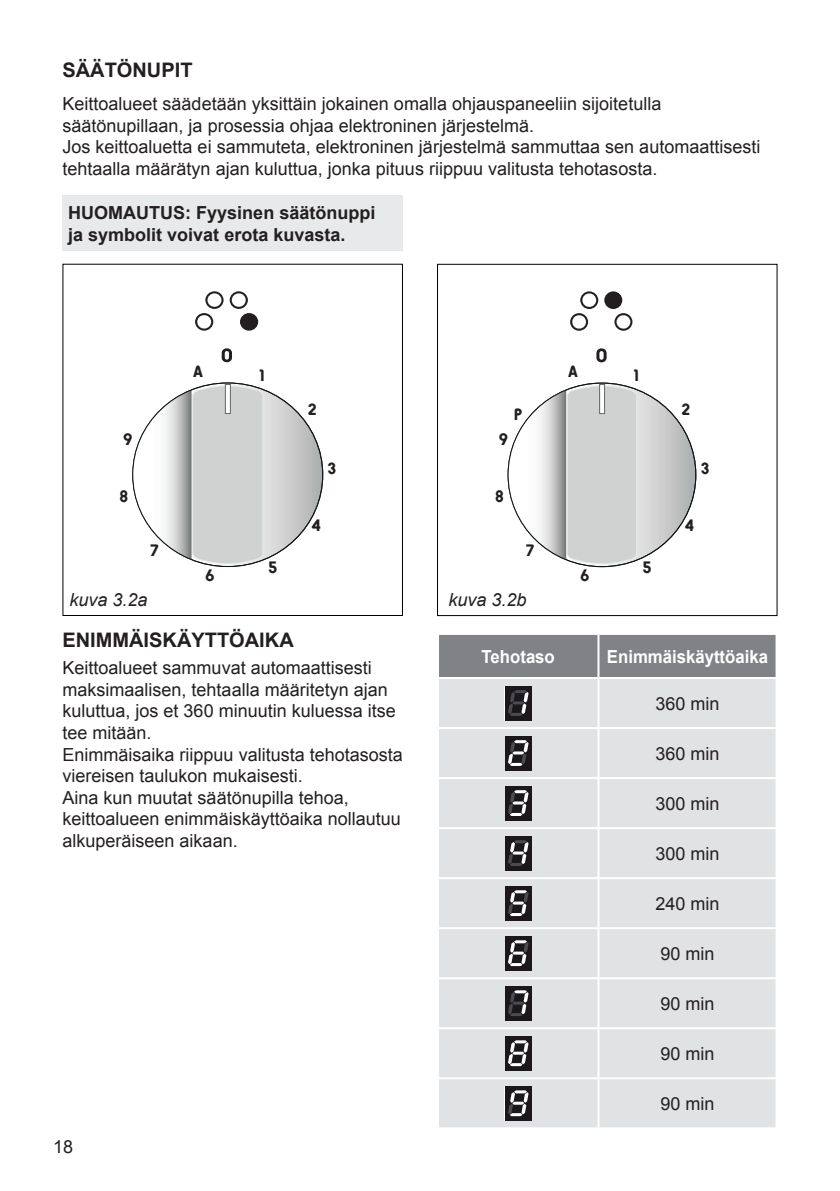
<style>
.page{position:relative;width:840px;height:1191px;background:#fff}
.page>*{position:absolute;margin:0;border:0;box-sizing:border-box;transform-origin:0 0}
.CLASSIC{font:700 20px "Arial";color:#231f20}
.CLASSIC-2{font:18px/21.6px "Arial";color:#231f20}
.t1{font:700 18px "Arial";color:#231f20}
.CLASSIC-3{font:700 18px "Arial";color:#fff;scale:.93 1}
.t2{font:italic 18px "Arial";color:#231f20}
.t3{font:700 17.2px "Horatio D";color:#231f20}
</style>
<div class="page">
<div style="left:439px;top:635px;width:336px;height:42px;background:#808285"></div>
<div style="left:439px;top:679px;width:336px;height:448px;background:#e1e2e4"></div>
<hr style="left:597px;top:635px;width:2px;height:42px;background:#fff">
<hr style="left:597px;top:679px;width:2px;height:48px;background:#fff">
<hr style="left:437px;top:727px;width:161px;height:2px;background:#fff">
<hr style="left:598px;top:727px;width:179px;height:2px;background:#fff">
<hr style="left:597px;top:729px;width:2px;height:48px;background:#fff">
<hr style="left:437px;top:777px;width:161px;height:2px;background:#fff">
<hr style="left:598px;top:777px;width:179px;height:2px;background:#fff">
<hr style="left:597px;top:779px;width:2px;height:48px;background:#fff">
<hr style="left:437px;top:827px;width:161px;height:2px;background:#fff">
<hr style="left:598px;top:827px;width:179px;height:2px;background:#fff">
<hr style="left:597px;top:829px;width:2px;height:48px;background:#fff">
<hr style="left:437px;top:877px;width:161px;height:2px;background:#fff">
<hr style="left:598px;top:877px;width:179px;height:2px;background:#fff">
<hr style="left:597px;top:879px;width:2px;height:48px;background:#fff">
<hr style="left:437px;top:927px;width:161px;height:2px;background:#fff">
<hr style="left:598px;top:927px;width:179px;height:2px;background:#fff">
<hr style="left:597px;top:929px;width:2px;height:48px;background:#fff">
<hr style="left:437px;top:977px;width:161px;height:2px;background:#fff">
<hr style="left:598px;top:977px;width:179px;height:2px;background:#fff">
<hr style="left:597px;top:979px;width:2px;height:48px;background:#fff">
<hr style="left:437px;top:1027px;width:161px;height:2px;background:#fff">
<hr style="left:598px;top:1027px;width:179px;height:2px;background:#fff">
<hr style="left:597px;top:1029px;width:2px;height:48px;background:#fff">
<hr style="left:437px;top:1077px;width:161px;height:2px;background:#fff">
<hr style="left:598px;top:1077px;width:179px;height:2px;background:#fff">
<hr style="left:597px;top:1079px;width:2px;height:48px;background:#fff">
<div style="left:504px;top:686px;width:27px;height:34px;background:#1b171b"></div>
<svg style="left:508px;top:690px;width:20px;height:26px"></svg>
<div style="left:504px;top:736px;width:27px;height:34px;background:#1b171b"></div>
<svg style="left:508px;top:740px;width:20px;height:26px"></svg>
<div style="left:504px;top:786px;width:27px;height:34px;background:#1b171b"></div>
<svg style="left:508px;top:790px;width:20px;height:26px"></svg>
<div style="left:504px;top:836px;width:27px;height:34px;background:#1b171b"></div>
<svg style="left:508px;top:840px;width:20px;height:26px"></svg>
<div style="left:504px;top:886px;width:27px;height:34px;background:#1b171b"></div>
<svg style="left:508px;top:890px;width:20px;height:26px"></svg>
<div style="left:504px;top:936px;width:27px;height:34px;background:#1b171b"></div>
<svg style="left:508px;top:940px;width:20px;height:26px"></svg>
<div style="left:504px;top:986px;width:27px;height:34px;background:#1b171b"></div>
<svg style="left:508px;top:990px;width:20px;height:26px"></svg>
<div style="left:504px;top:1036px;width:27px;height:34px;background:#1b171b"></div>
<svg style="left:508px;top:1040px;width:20px;height:26px"></svg>
<div style="left:504px;top:1086px;width:27px;height:34px;background:#1b171b"></div>
<svg style="left:508px;top:1090px;width:20px;height:26px"></svg>
<svg style="left:614px;top:313px;width:18px;height:18px"></svg>
<svg style="left:616px;top:315px;width:14px;height:14px"></svg>
<svg style="left:569px;top:313px;width:18px;height:18px"></svg>
<svg style="left:571px;top:315px;width:15px;height:14px"></svg>
<div style="left:604px;top:291px;width:18px;height:18px;background:#231f20;border-radius:50%"></div>
<svg style="left:580px;top:291px;width:18px;height:18px"></svg>
<svg style="left:582px;top:293px;width:14px;height:14px"></svg>
<svg style="left:596px;top:348px;width:10px;height:14px"></svg>
<svg style="left:509px;top:383px;width:186px;height:183px"></svg>
<div style="left:599px;top:384px;width:5px;height:29px;background:#fff"></div>
<div style="left:599px;top:384px;width:5px;height:30px;border:1px solid #646768"></div>
<div style="left:437px;top:264px;width:340px;height:352px;border:1px solid #000"></div>
<svg style="left:195px;top:313px;width:18px;height:18px"></svg>
<svg style="left:197px;top:315px;width:14px;height:14px"></svg>
<svg style="left:229px;top:291px;width:19px;height:18px"></svg>
<svg style="left:231px;top:293px;width:15px;height:14px"></svg>
<svg style="left:205px;top:291px;width:18px;height:18px"></svg>
<svg style="left:207px;top:293px;width:14px;height:14px"></svg>
<div style="left:240px;top:313px;width:18px;height:18px;background:#231f20;border-radius:50%"></div>
<svg style="left:221px;top:348px;width:11px;height:14px"></svg>
<svg style="left:133px;top:383px;width:189px;height:183px"></svg>
<div style="left:225px;top:384px;width:5px;height:29px;background:#fff"></div>
<div style="left:225px;top:384px;width:5px;height:30px;border:1px solid #646768"></div>
<div style="left:62px;top:264px;width:341px;height:352px;border:1px solid #000"></div>
<div style="left:62px;top:196px;width:341px;height:55px;background:#e8e9ea"></div>
<p class="CLASSIC" style="left:62px;top:57px;width:131px">SÄÄTÖNUPIT</p>
<p class="CLASSIC-2" style="left:62px;top:93px;width:600px">Keittoalueet säädetään yksittäin jokainen omalla ohjauspaneeliin sijoitetulla säätönupillaan, ja prosessia ohjaa elektroninen järjestelmä.</p>
<p class="CLASSIC-2" style="left:62px;top:136px;width:699px">Jos keittoaluetta ei sammuteta, elektroninen järjestelmä sammuttaa sen automaattisesti tehtaalla määrätyn ajan kuluttua, jonka pituus riippuu valitusta tehotasosta.</p>
<p class="t1" style="left:68px;top:201px;width:309px">HUOMAUTUS: Fyysinen säätönuppi</p>
<p class="t1" style="left:68px;top:222px;width:279px">ja symbolit voivat erota kuvasta.</p>
<p class="t3" style="left:123px;top:429px;width:10px">9</p>
<p class="t3" style="left:120px;top:486px;width:10px">8</p>
<p class="t3" style="left:150px;top:541px;width:9px">7</p>
<p class="t3" style="left:193px;top:362px;width:11px">A</p>
<p class="t3" style="left:205px;top:566px;width:10px">6</p>
<p class="t3" style="left:260px;top:365px;width:6px">1</p>
<p class="t3" style="left:268px;top:558px;width:10px">5</p>
<p class="t3" style="left:308px;top:400px;width:10px">2</p>
<p class="t3" style="left:327px;top:459px;width:10px">3</p>
<p class="t3" style="left:311px;top:515px;width:10px">4</p>
<p class="t3" style="left:513px;top:404px;width:10px">P</p>
<p class="t3" style="left:499px;top:429px;width:10px">9</p>
<p class="t3" style="left:495px;top:486px;width:9px">8</p>
<p class="t3" style="left:526px;top:541px;width:9px">7</p>
<p class="t2" style="left:69px;top:588px;width:80px">kuva 3.2a</p>
<p class="t2" style="left:448px;top:588px;width:80px">kuva 3.2b</p>
<p class="t3" style="left:568px;top:362px;width:11px">A</p>
<p class="t3" style="left:580px;top:566px;width:10px">6</p>
<p class="t3" style="left:633px;top:365px;width:6px">1</p>
<p class="t3" style="left:642px;top:558px;width:10px">5</p>
<p class="t3" style="left:681px;top:400px;width:10px">2</p>
<p class="t3" style="left:700px;top:459px;width:10px">3</p>
<p class="t3" style="left:685px;top:515px;width:10px">4</p>
<p class="CLASSIC" style="left:62px;top:626px;width:233px">ENIMMÄISKÄYTTÖAIKA</p>
<p class="CLASSIC-2" style="left:62px;top:657px;width:335px">Keittoalueet sammuvat automaattisesti maksimaalisen, tehtaalla määritetyn ajan kuluttua, jos et 360 minuutin kuluessa itse tee mitään.</p>
<p class="CLASSIC-2" style="left:62px;top:743px;width:342px">Enimmäisaika riippuu valitusta tehotasosta</p>
<p class="CLASSIC-2" style="left:62px;top:765px;width:242px">viereisen taulukon mukaisesti.</p>
<p class="CLASSIC-2" style="left:62px;top:787px;width:340px">Aina kun muutat säätönupilla tehoa, keittoalueen enimmäiskäyttöaika nollautuu alkuperäiseen aikaan.</p>
<p class="CLASSIC-2" style="left:53px;top:1135px;width:22px">18</p>
<p class="CLASSIC-3" style="left:481px;top:644px;width:80px">Tehotaso</p>
<p class="CLASSIC-3" style="left:606px;top:644px;width:175px">Enimmäiskäyttöaika</p>
<p class="CLASSIC-2" style="left:655px;top:692px;width:66px">360 min</p>
<p class="CLASSIC-2" style="left:655px;top:742px;width:66px">360 min</p>
<p class="CLASSIC-2" style="left:655px;top:792px;width:66px">300 min</p>
<p class="CLASSIC-2" style="left:655px;top:842px;width:66px">300 min</p>
<p class="CLASSIC-2" style="left:655px;top:892px;width:66px">240 min</p>
<p class="CLASSIC-2" style="left:660px;top:942px;width:56px">90 min</p>
<p class="CLASSIC-2" style="left:660px;top:992px;width:56px">90 min</p>
<p class="CLASSIC-2" style="left:660px;top:1042px;width:56px">90 min</p>
<p class="CLASSIC-2" style="left:660px;top:1093px;width:56px">90 min</p>
</div>
